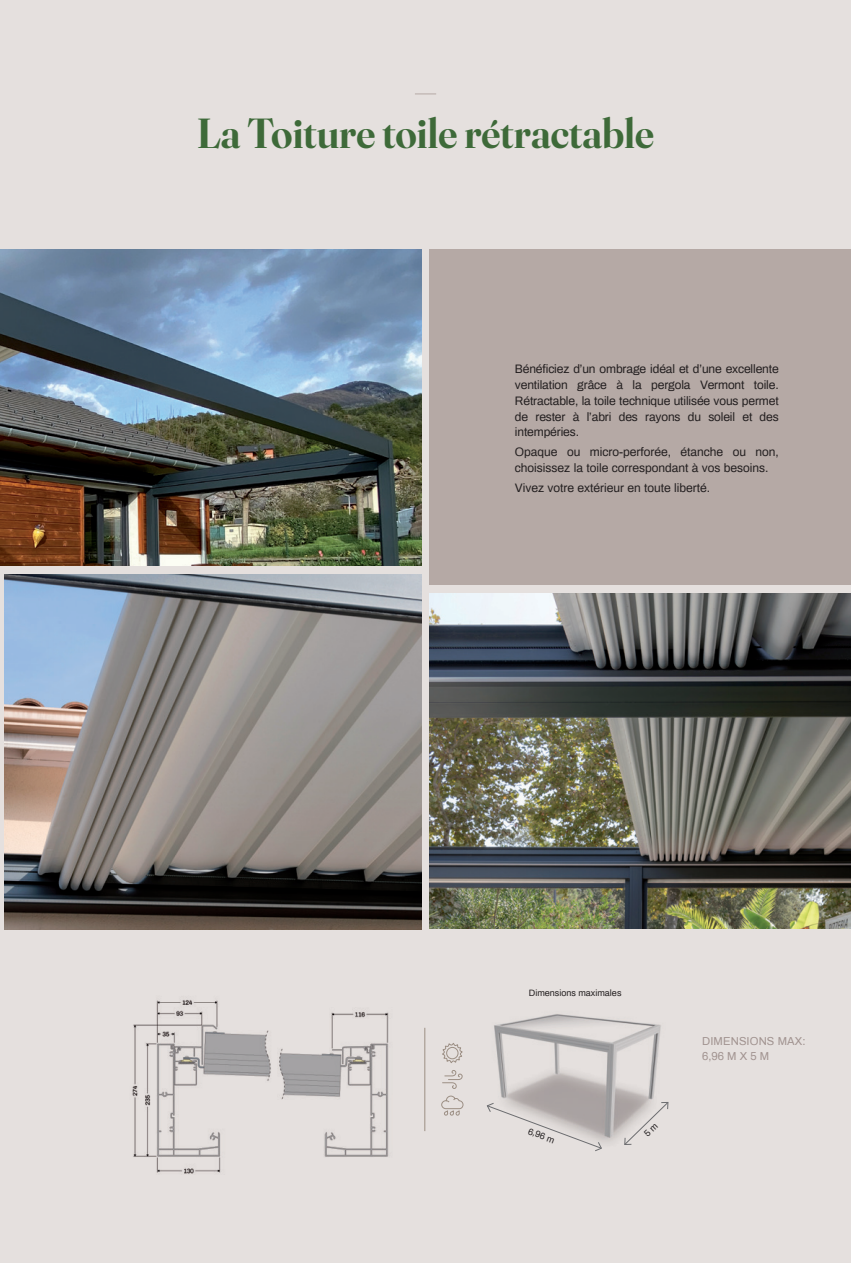
<style>
.page{position:relative;width:851px;height:1263px;background:#fff}
.page>*{position:absolute;margin:0;border:0;box-sizing:border-box;transform-origin:0 0}
.B-Petit_titre_Fraunces_28{font:900 42px "Fraunces 9 pt";color:#3e6a39}
.C-texte_noir_justif{font:12px/15.8px "Archivo";color:#231f20;text-align:justify}
.D-Listing_2_colonnes{font:11.25px/15px "Archivo";letter-spacing:.01em;color:#a19390}
.E-Légendes{font:9px "Archivo";color:#231f20}
</style>
<div class="page">
<div style="left:0;top:0;width:850px;height:1263px;background:#e5e0de"></div>
<div style="left:429px;top:249px;width:421px;height:335px;background:#b5a9a5"></div>
<img style="left:0;top:249px;width:421px;height:317px">
<img style="left:429px;top:593px;width:421px;height:336px">
<svg style="left:415px;top:94px;width:21px;height:1px"></svg>
<img style="left:4px;top:574px;width:417px;height:355px">
<img style="left:494px;top:1014px;width:175px;height:138px">
<svg style="left:486px;top:1103px;width:116px;height:48px"></svg>
<svg style="left:442px;top:1043px;width:21px;height:46px"></svg>
<svg style="left:441px;top:1095px;width:23px;height:21px"></svg>
<hr style="left:424px;top:1028px;width:1px;height:103px;background:#9c8f84">
<img style="left:132px;top:999px;width:257px;height:175px">
<svg style="left:624px;top:1102px;width:44px;height:43px"></svg>
<p class="B-Petit_titre_Fraunces_28" style="left:197px;top:100px;width:459px">La Toiture toile rétractable</p>
<p class="C-texte_noir_justif" style="left:515px;top:361px;width:265px">Bénéficiez d’un ombrage idéal et d’une excellente ventilation grâce à la pergola Vermont toile.<br>Rétractable, la toile technique utilisée vous permet de rester à l’abri des rayons du soleil et des intempéries.</p>
<p class="C-texte_noir_justif" style="left:515px;top:444px;width:265px">Opaque ou micro-perforée, étanche ou non, choisissez la toile correspondant à vos besoins.</p>
<p class="C-texte_noir_justif" style="left:515px;top:479px;width:197px">Vivez votre extérieur en toute liberté.</p>
<p class="E-Légendes" style="left:529px;top:987px;width:94px">Dimensions maximales</p>
<p class="E-Légendes" style="left:530px;top:1124px;width:29px;rotate:20deg">6,96 m</p>
<p class="D-Listing_2_colonnes" style="left:702px;top:1032px;width:105px">DIMENSIONS MAX:<br>6,96 M X 5 M</p>
</div>
